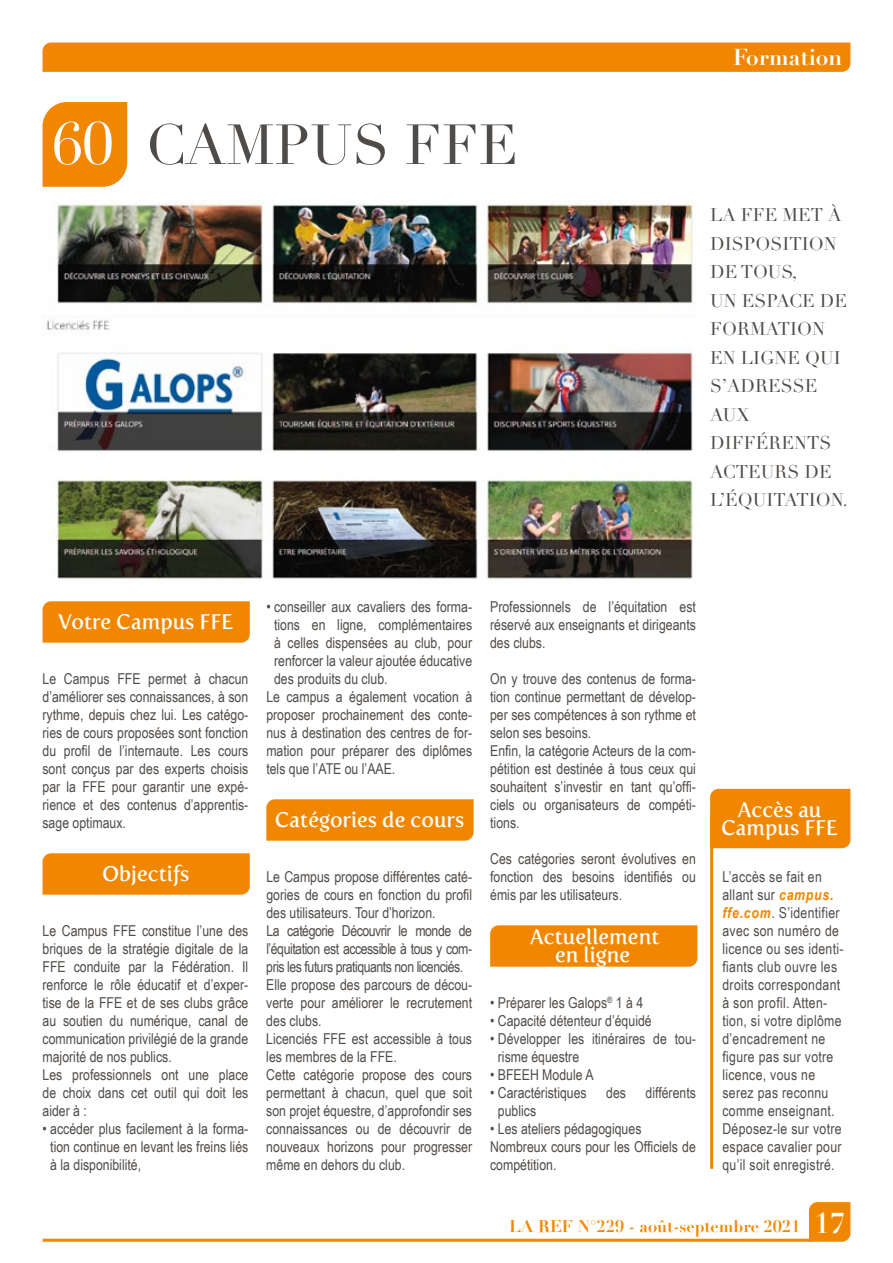
<style>
.page{position:relative;width:893px;height:1263px;background:#fff}
.page>*{position:absolute;margin:0;border:0;box-sizing:border-box;transform-origin:0 0}
.t1{font:55.5px "Didot";color:#4f4b48}
.t2{font:700 28.05px "Didot";color:#fff}
.t3{font:700 22.5px "Didot";color:#fff}
.t4{font:21px/18px "Fertigo Pro";color:#fff;text-align:center}
.t5{font:18px/28.5px "Didot";color:#4f4b48}
.t6{font:700 16.5px "Didot";color:#f18700}
.t7{font:15px/18px "Arial Narrow";color:#4f4b48}
.t8{font:15px/18px "Arial Narrow";letter-spacing:.02em;color:#4f4b48}
.s1{font-size:58.5px;color:#fff}
.s2{font-weight:700;font-style:italic;color:#f18700}
</style>
<div class="page">
<div style="left:809px;top:1202px;width:41px;height:40px;background:#f18700"></div>
<hr style="left:43px;top:1239px;width:769px;height:3px;background:#f18700">
<div style="left:43px;top:43px;width:807px;height:29px;background:#f18700"></div>
<div style="left:43px;top:102px;width:84px;height:85px;background:#f18700"></div>
<div style="left:43px;top:601px;width:207px;height:42px;background:#f18700"></div>
<div style="left:43px;top:853px;width:207px;height:42px;background:#f18700"></div>
<div style="left:266px;top:799px;width:208px;height:42px;background:#f18700"></div>
<div style="left:490px;top:925px;width:207px;height:42px;background:#f18700"></div>
<hr style="left:710px;top:815px;width:3px;height:354px;background:#f18700">
<div style="left:710px;top:789px;width:140px;height:59px;background:#f18700"></div>
<img style="left:46px;top:201px;width:650px;height:378px">
<h1 class="t1" style="left:52px;top:111px;width:467px"><span class="s1">60</span> CAMPUS FFE</h1>
<h3 class="t3" style="left:733px;top:43px;width:111px">Formation</h3>
<p class="t5" style="left:710px;top:201px;width:139px">LA FFE MET À<br>DISPOSITION<br>DE TOUS,<br>UN ESPACE DE<br>FORMATION<br>EN LIGNE QUI<br>S’ADRESSE<br>AUX<br>DIFFÉRENTS<br>ACTEURS DE<br>L’ÉQUITATION.</p>
<h3 class="t4" style="left:58px;top:613px;width:177px">Votre Campus FFE</h3>
<p class="t7" style="left:43px;top:669px;width:207px;text-align:justify">Le Campus FFE permet à chacun d’améliorer ses connaissances, à son rythme, depuis chez lui. Les catégo&shy;ries de cours proposées sont fonction du profil de l’internaute. Les cours sont conçus par des experts choisis par la FFE pour garantir une expé&shy;rience et des contenus d’apprentis&shy;sage optimaux.</p>
<h3 class="t4" style="left:102px;top:865px;width:89px">Objectifs</h3>
<p class="t7" style="left:43px;top:921px;width:207px">Le Campus FFE constitue l’une des briques de la stratégie digitale de la<br>FFE conduite par la Fédération. Il renforce le rôle éducatif et d’exper&shy;tise de la FFE et de ses clubs grâce au soutien du numérique, canal de communication privilégié de la grande majorité de nos publics.<br>Les professionnels ont une place de choix dans cet outil qui doit les aider à :</p>
<p class="t7" style="left:50px;top:1119px;width:200px;text-align:justify;text-indent:-8px">• accéder plus facilement à la forma&shy;tion continue en levant les freins liés à la disponibilité,</p>
<p class="t7" style="left:266px;top:597px;width:207px">• conseiller aux cavaliers des forma-</p>
<p class="t7" style="left:274px;top:615px;width:200px">tions en ligne, complémentaires</p>
<p class="t7" style="left:274px;top:633px;width:200px">à celles dispensées au club, pour</p>
<p class="t7" style="left:274px;top:651px;width:200px">renforcer la valeur ajoutée éducative</p>
<p class="t7" style="left:274px;top:669px;width:115px">des produits du club.</p>
<p class="t7" style="left:266px;top:687px;width:207px">Le campus a également vocation à</p>
<p class="t7" style="left:266px;top:705px;width:207px">proposer prochainement des conte-</p>
<p class="t7" style="left:266px;top:723px;width:207px">nus à destination des centres de for-</p>
<p class="t7" style="left:266px;top:741px;width:207px">mation pour préparer des diplômes</p>
<p class="t7" style="left:266px;top:759px;width:131px">tels que l’ATE ou l’AAE.</p>
<h3 class="t4" style="left:275px;top:811px;width:191px">Catégories de cours</h3>
<p class="t7" style="left:266px;top:867px;width:207px">Le Campus propose différentes caté&shy;gories de cours en fonction du profil des utilisateurs. Tour d’horizon.<br>La catégorie Découvrir le monde de l’équitation est accessible à tous y com&shy;pris les futurs pratiquants non licenciés.<br>Elle propose des parcours de décou&shy;verte pour améliorer le recrutement des clubs.<br>Licenciés FFE est accessible à tous les membres de la FFE.<br>Cette catégorie propose des cours permettant à chacun, quel que soit son projet équestre, d’approfondir ses connaissances ou de découvrir de nouveaux horizons pour progresser même en dehors du club.</p>
<p class="t7" style="left:490px;top:597px;width:207px;text-align:justify">Professionnels de l’équitation est réservé aux enseignants et dirigeants des clubs.</p>
<p class="t7" style="left:490px;top:669px;width:207px">On y trouve des contenus de forma&shy;tion continue permettant de dévelop&shy;per ses compétences à son rythme et selon ses besoins.<br>Enfin, la catégorie Acteurs de la com&shy;pétition est destinée à tous ceux qui souhaitent s’investir en tant qu’offi&shy;ciels ou organisateurs de compéti&shy;tions.</p>
<p class="t7" style="left:490px;top:849px;width:207px;text-align:justify">Ces catégories seront évolutives en fonction des besoins identifiés ou émis par les utilisateurs.</p>
<h3 class="t4" style="left:530px;top:928px;width:131px">Actuellement en ligne</h3>
<p class="t7" style="left:490px;top:993px;width:155px">• Préparer les Galops<sup>®</sup> 1 à 4</p>
<p class="t7" style="left:490px;top:1011px;width:163px">• Capacité détenteur d’équidé</p>
<p class="t7" style="left:498px;top:1029px;width:200px;text-indent:-8px">• Développer les itinéraires de tou&shy;risme équestre</p>
<p class="t7" style="left:490px;top:1065px;width:105px">• BFEEH Module A</p>
<p class="t7" style="left:490px;top:1083px;width:98px">• Caractéristiques</p>
<p class="t7" style="left:606px;top:1083px;width:21px">des</p>
<p class="t7" style="left:646px;top:1083px;width:52px">différents</p>
<p class="t7" style="left:498px;top:1101px;width:40px">publics</p>
<p class="t7" style="left:490px;top:1119px;width:207px">• Les ateliers pédagogiques<br>Nombreux cours pour les Officiels de compétition.</p>
<h3 class="t4" style="left:721px;top:801px;width:119px">Accès au<br>Campus FFE</h3>
<p class="t8" style="left:722px;top:867px;width:123px">L’accès se fait en allant sur <span class="s2">campus. ffe.com</span>. S’identifier avec son numéro de licence ou ses identi&shy;fiants club ouvre les droits correspondant à son profil. Atten&shy;tion, si votre diplôme d’encadrement ne figure pas sur votre licence, vous ne serez pas reconnu comme enseignant.<br>Déposez-le sur votre espace cavalier pour qu’il soit enregistré.</p>
<p class="t6" style="left:509px;top:1216px;width:293px">LA REF N°229 - août-septembre 2021</p>
<h2 class="t2" style="left:814px;top:1206px;width:33px">17</h2>
</div>
